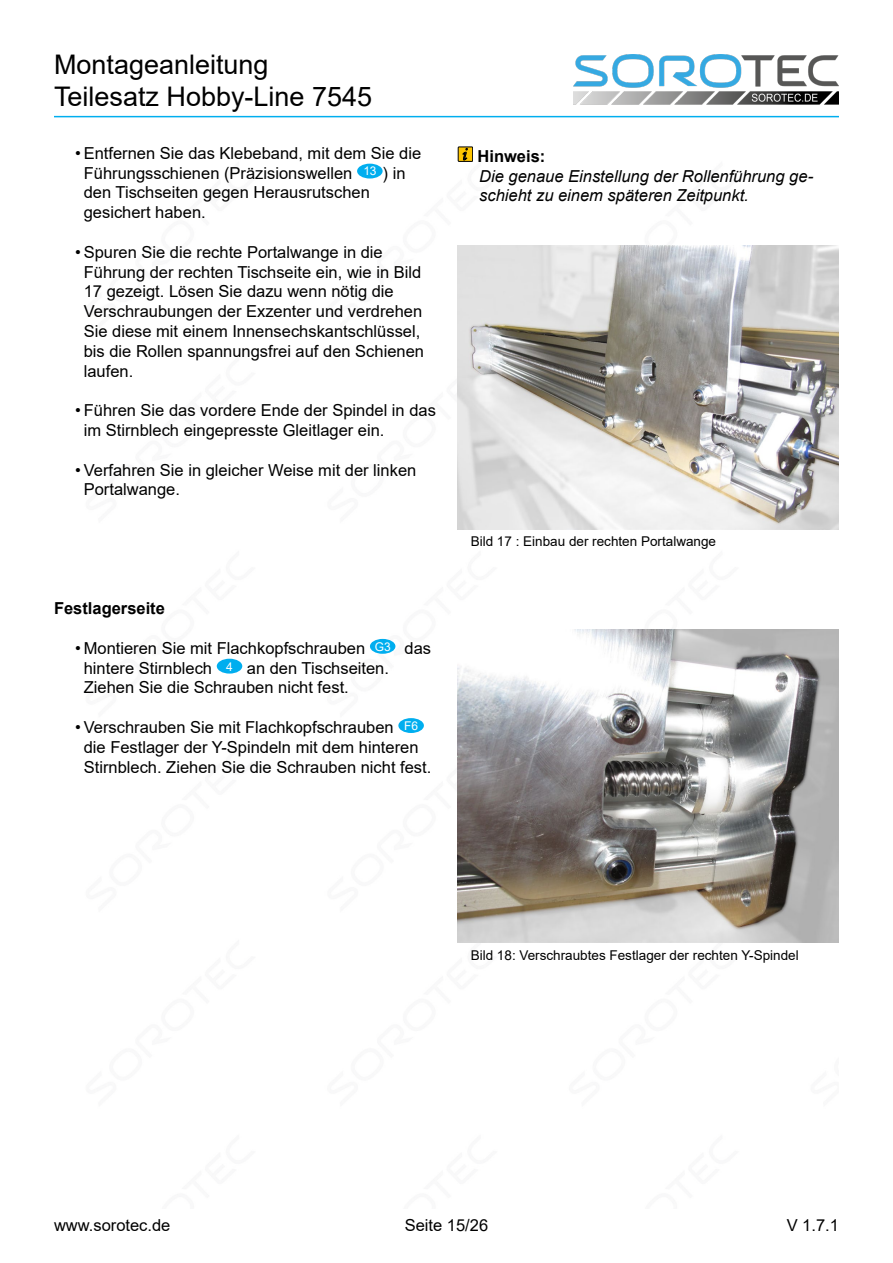
<style>
.page{position:relative;width:893px;height:1263px;background:#fff}
.page>*{position:absolute;margin:0;border:0;box-sizing:border-box;transform-origin:0 0}
.t1{font:27px/32.4px "Arial";color:#000}
.t2{font:16.5px/19.8px "Arial";color:#000}
.Hinweis{font:italic 16.5px/19.8px "Arial";color:#000}
.Überschrift_3{font:700 16.5px "Arial";color:#000}
.Hinweis_Überschrift{font:700 16.5px "Arial";color:#000}
.Bildtext{font:13.5px "Arial";color:#000}
.Kreisnummer{font:12px "Arial";color:#fff}
</style>
<div class="page">
<img style="left:574px;top:54px;width:265px;height:51px">
<hr style="left:54px;top:116px;width:785px;height:1px;background:#00aeef">
<div style="left:357px;top:164px;width:26px;height:15px;background:#00aeef;border-radius:50%"></div>
<div style="left:370px;top:639px;width:25px;height:15px;background:#00aeef;border-radius:50%"></div>
<div style="left:217px;top:659px;width:25px;height:15px;background:#00aeef;border-radius:50%"></div>
<div style="left:398px;top:718px;width:26px;height:15px;background:#00aeef;border-radius:50%"></div>
<img style="left:458px;top:246px;width:381px;height:283px">
<img style="left:458px;top:629px;width:381px;height:313px">
<div style="left:458px;top:147px;width:15px;height:14px;background:#fec501"></div>
<div style="left:458px;top:147px;width:15px;height:15px;border:1px solid #010101"></div>
<svg style="left:462px;top:148px;width:6px;height:12px"></svg>
<h1 class="t1" style="left:54px;top:48px;width:320px">Montageanleitung<br>Teilesatz Hobby-Line 7545</h1>
<p class="t2" style="left:84px;top:143px;width:339px;text-indent:-9px">• Entfernen Sie das Klebeband, mit dem Sie die<br>Führungsschienen (Präzisionswellen</p>
<p class="Kreisnummer" style="left:363px;top:163px;width:14px">13</p>
<p class="t2" style="left:383px;top:163px;width:24px">) in</p>
<p class="t2" style="left:84px;top:183px;width:288px">den Tischseiten gegen Herausrutschen gesichert haben.</p>
<p class="t2" style="left:84px;top:242px;width:342px;text-indent:-9px">• Spuren Sie die rechte Portalwange in die Führung der rechten Tischseite ein, wie in Bild 17 gezeigt. Lösen Sie dazu wenn nötig die Verschraubungen der Exzenter und verdrehen Sie diese mit einem Innensechskantschlüssel, bis die Rollen spannungsfrei auf den Schienen laufen.</p>
<p class="t2" style="left:84px;top:400px;width:354px;text-indent:-9px">• Führen Sie das vordere Ende der Spindel in das im Stirnblech eingepresste Gleitlager ein.</p>
<p class="t2" style="left:84px;top:460px;width:334px;text-indent:-9px">• Verfahren Sie in gleicher Weise mit der linken<br>Portalwange.</p>
<p class="Überschrift_3" style="left:54px;top:597px;width:112px">Festlagerseite</p>
<p class="t2" style="left:75px;top:638px;width:292px">• Montieren Sie mit Flachkopfschrauben</p>
<p class="Kreisnummer" style="left:375px;top:638px;width:18px">G3</p>
<p class="t2" style="left:405px;top:638px;width:28px">das</p>
<p class="t2" style="left:84px;top:658px;width:130px">hintere Stirnblech</p>
<p class="Kreisnummer" style="left:226px;top:658px;width:8px">4</p>
<p class="t2" style="left:84px;top:658px;width:307px;text-indent:163px">an den Tischseiten.<br>Ziehen Sie die Schrauben nicht fest.</p>
<p class="t2" style="left:75px;top:717px;width:320px">• Verschrauben Sie mit Flachkopfschrauben</p>
<p class="Kreisnummer" style="left:404px;top:717px;width:15px">F6</p>
<p class="t2" style="left:84px;top:737px;width:349px">die Festlager der Y-Spindeln mit dem hinteren<br>Stirnblech. Ziehen Sie die Schrauben nicht fest.</p>
<p class="Hinweis_Überschrift" style="left:478px;top:144px;width:69px">Hinweis:</p>
<p class="Hinweis" style="left:479px;top:166px;width:335px">Die genaue Einstellung der Rollenführung ge&shy;schieht zu einem späteren Zeitpunkt.</p>
<p class="Bildtext" style="left:471px;top:532px;width:247px">Bild 17 : Einbau der rechten Portalwange</p>
<p class="Bildtext" style="left:471px;top:946px;width:329px">Bild 18: Verschraubtes Festlager der rechten Y-Spindel</p>
<p class="t2" style="left:405px;top:1215px;width:85px">Seite 15/26</p>
<p class="t2" style="left:54px;top:1215px;width:118px">www.sorotec.de</p>
<p class="t2" style="left:787px;top:1215px;width:54px">V 1.7.1</p>
</div>
